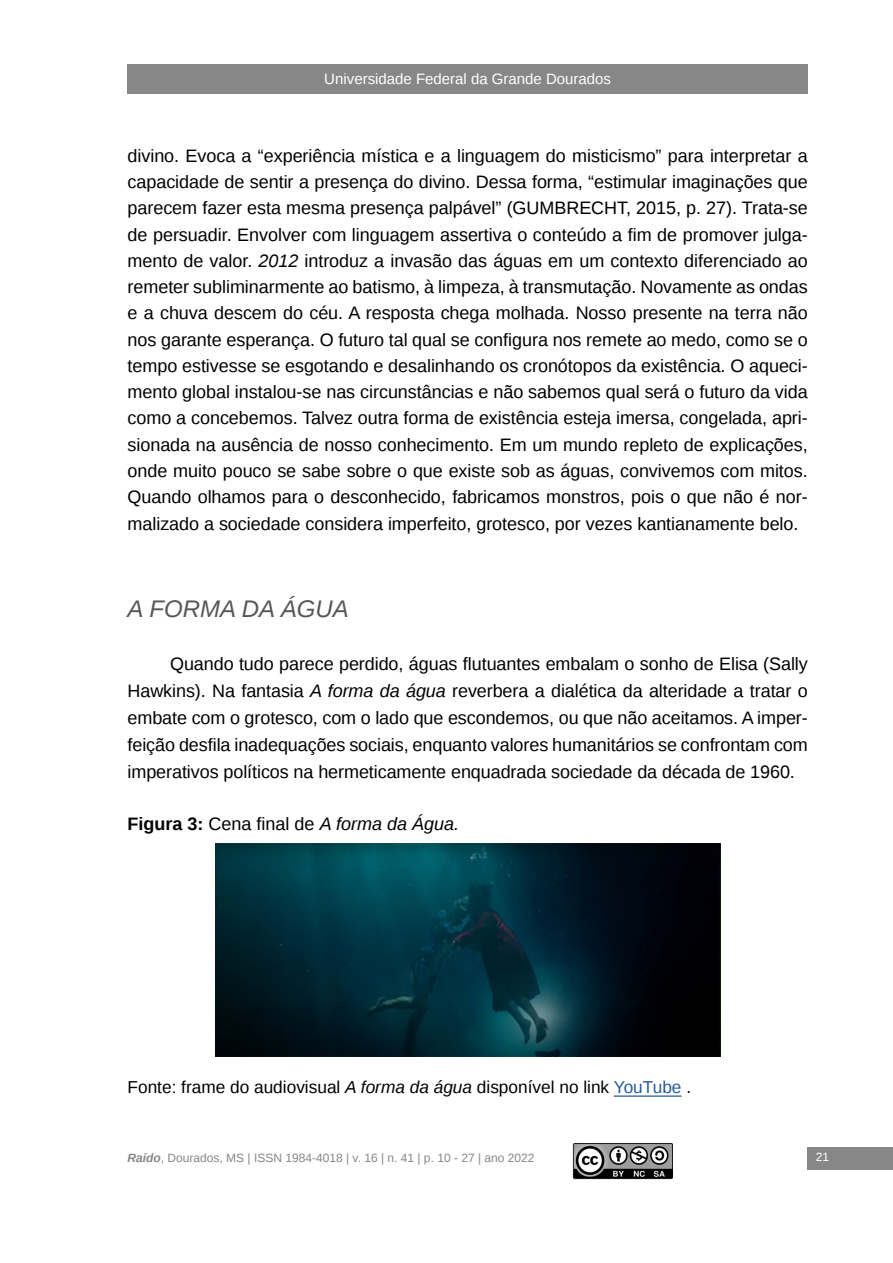
<style>
.page{position:relative;width:893px;height:1263px;background:#fff}
.page>*{position:absolute;margin:0;border:0;box-sizing:border-box;transform-origin:0 0}
.t1{font:italic 24px "Liberation Sans";color:#575756}
.t2{font:18px/26.2px "Liberation Sans";letter-spacing:-.005em;color:#000;text-align:justify}
.t3{font:italic 18px "Liberation Sans";color:#000}
.t4{font:17.25px "Liberation Sans";color:#000}
.t5{font:15px "Liberation Sans";color:#fff}
.t6{font:12px "Liberation Sans";color:#878787}
.t7{font:12px "Liberation Sans";color:#fff}
.s1{font-style:italic}
.s2{font-weight:700;font-style:normal}
.s3{font-style:normal}
.s4{color:#275b9b}
.s5{font-weight:700;font-style:italic}
</style>
<div class="page">
<div style="left:128px;top:64px;width:680px;height:30px;background:#878787"></div>
<div style="left:807px;top:1147px;width:86px;height:23px;background:#878787"></div>
<img style="left:572px;top:1143px;width:100px;height:36px">
<hr style="left:614px;top:1095px;width:68px;height:2px;background:#275b9b">
<img style="left:215px;top:844px;width:505px;height:212px">
<p class="t5" style="left:324px;top:70px;width:288px">Universidade Federal da Grande Dourados</p>
<p class="t2" style="left:128px;top:143px;width:682px">divino. Evoca a “experiência mística e a linguagem do misticismo” para interpretar a capacidade de sentir a presença do divino. Dessa forma, “estimular imaginações que parecem fazer esta mesma presença palpável” (GUMBRECHT, 2015, p. 27). Trata-se de persuadir. Envolver com linguagem assertiva o conteúdo a fim de promover julga&shy;mento de valor. <span class="s1">2012</span> introduz a invasão das águas em um contexto diferenciado ao remeter subliminarmente ao batismo, à limpeza, à transmutação. Novamente as ondas e a chuva descem do céu. A resposta chega molhada. Nosso presente na terra não nos garante esperança. O futuro tal qual se configura nos remete ao medo, como se o tempo estivesse se esgotando e desalinhando os cronótopos da existência. O aqueci&shy;mento global instalou-se nas circunstâncias e não sabemos qual será o futuro da vida como a concebemos. Talvez outra forma de existência esteja imersa, congelada, apri&shy;sionada na ausência de nosso conhecimento. Em um mundo repleto de explicações, onde muito pouco se sabe sobre o que existe sob as águas, convivemos com mitos.<br>Quando olhamos para o desconhecido, fabricamos monstros, pois o que não é nor&shy;malizado a sociedade considera imperfeito, grotesco, por vezes kantianamente belo.</p>
<h1 class="t1" style="left:128px;top:593px;width:223px">A FORMA DA ÁGUA</h1>
<p class="t2" style="left:128px;top:651px;width:682px;line-height:27px;text-indent:43px">Quando tudo parece perdido, águas flutuantes embalam o sonho de Elisa (Sally Hawkins). Na fantasia <span class="s1">A forma da água</span> reverbera a dialética da alteridade a tratar o embate com o grotesco, com o lado que escondemos, ou que não aceitamos. A imper&shy;feição desfila inadequações sociais, enquanto valores humanitários se confrontam com imperativos políticos na hermeticamente enquadrada sociedade da década de 1960.</p>
<p class="t3" style="left:128px;top:812px;width:333px"><span class="s2">Figura 3:</span> <span class="s3">Cena final de</span> A forma da Água.</p>
<p class="t4" style="left:128px;top:1077px;width:565px">Fonte: frame do audiovisual <span class="s1">A forma da água</span> disponível no link <span class="s4">YouTube</span> .</p>
<p class="t6" style="left:128px;top:1151px;width:408px"><span class="s5">Raído</span>, Dourados, MS | ISSN 1984-4018 | v. 16 | n. 41 | p. 10 - 27 | ano 2022</p>
<p class="t7" style="left:816px;top:1150px;width:15px">21</p>
</div>
